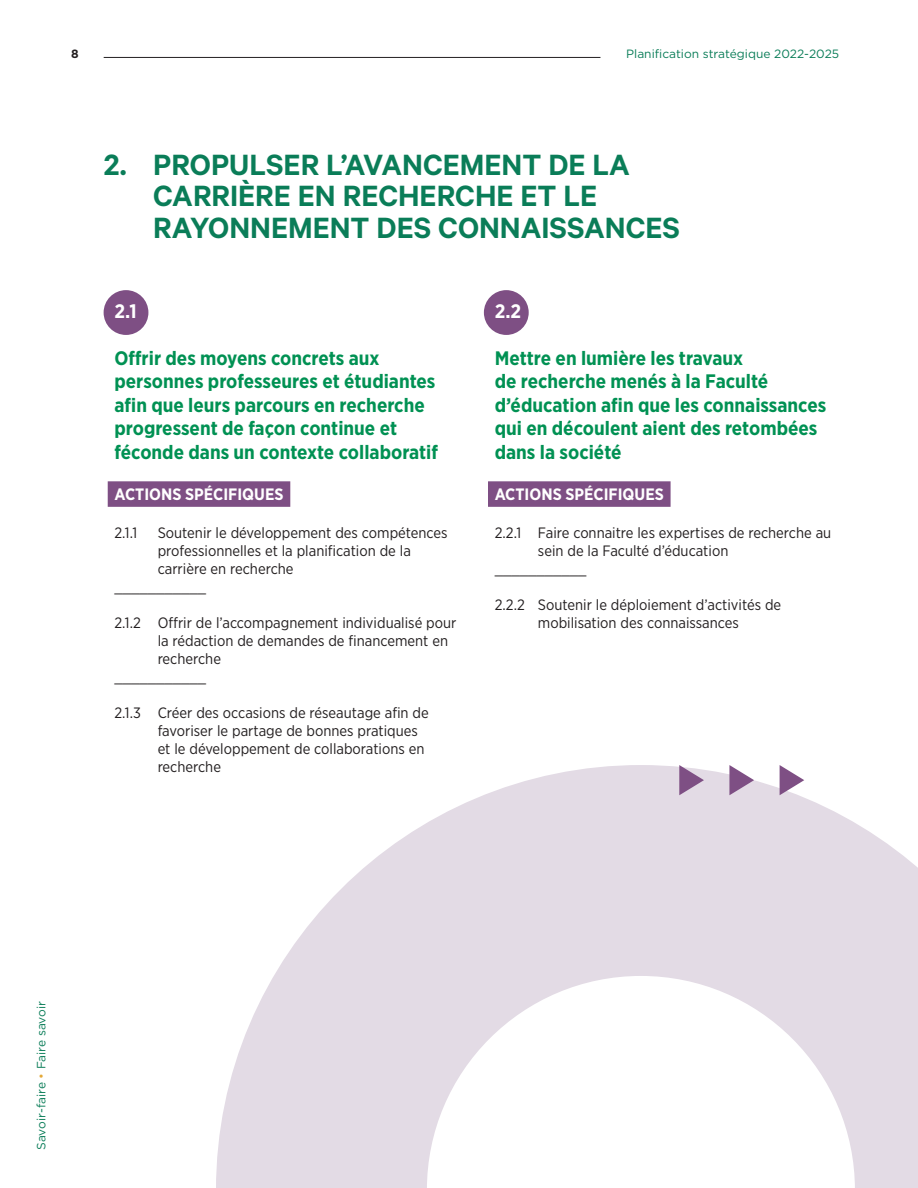
<style>
.page{position:relative;width:918px;height:1188px;background:#fff}
.page>*{position:absolute;margin:0;border:0;box-sizing:border-box;transform-origin:0 0}
.t1{font:600 33px "Calibre";color:#0a7d58}
.t2{font:700 19.5px/23.4px "Gotham Narrow";color:#009153}
.t3{font:700 19.5px "Gotham Narrow";color:#fff}
.Style_de_paragraphe{font:700 16.5px "Gotham Narrow";color:#fff}
.t4{font:15px/18px "Gotham Narrow";color:#231f20}
.t5{font:12px "Gotham";color:#0a7d58}
.t6{font:700 12px "Gotham";color:#231f20}
.s1{color:#e4a939}
</style>
<div class="page">
<hr style="left:104px;top:57px;width:496px;height:1px;background:#231f20">
<div style="left:104px;top:290px;width:44px;height:45px;background:#7e4f84;border-radius:50%"></div>
<div style="left:108px;top:481px;width:182px;height:26px;background:#7e4f84"></div>
<div style="left:484px;top:290px;width:45px;height:45px;background:#7e4f84;border-radius:50%"></div>
<div style="left:488px;top:481px;width:183px;height:26px;background:#7e4f84"></div>
<svg style="left:216px;top:765px;width:702px;height:423px;fill:#e3dbe5"></svg>
<svg style="left:679px;top:765px;width:25px;height:30px"></svg>
<svg style="left:729px;top:765px;width:25px;height:30px"></svg>
<svg style="left:780px;top:765px;width:24px;height:30px"></svg>
<p class="t6" style="left:71px;top:46px;width:9px">8</p>
<p class="t5" style="left:626px;top:48px;width:215px">Planification stratégique 2022-2025</p>
<p class="t1" style="left:104px;top:145px;width:528px">2. PROPULSER L’AVANCEMENT DE LA</p>
<p class="t1" style="left:153px;top:176px;width:446px">CARRIÈRE EN RECHERCHE ET LE</p>
<p class="t1" style="left:153px;top:208px;width:528px">RAYONNEMENT DES CONNAISSANCES</p>
<p class="t3" style="left:114px;top:299px;width:24px">2.1</p>
<p class="t2" style="left:114px;top:346px;width:325px">Offrir des moyens concrets aux personnes professeures et étudiantes afin que leurs parcours en recherche progressent de façon continue et féconde dans un contexte collaboratif</p>
<p class="Style_de_paragraphe" style="left:114px;top:484px;width:171px">ACTIONS SPÉCIFIQUES</p>
<p class="t4" style="left:114px;top:523px;width:24px">2.1.1</p>
<p class="t4" style="left:158px;top:523px;width:292px">Soutenir le développement des compétences professionnelles et la planification de la carrière en recherche</p>
<p class="t4" style="left:114px;top:577px;width:93px">___________</p>
<p class="t4" style="left:158px;top:613px;width:300px;text-indent:-43px">2.1.2 Offrir de l’accompagnement individualisé pour la rédaction de demandes de fi nancement en recherche</p>
<p class="t4" style="left:114px;top:667px;width:93px">___________</p>
<p class="t4" style="left:158px;top:703px;width:273px;text-indent:-43px">2.1.3 Créer des occasions de réseautage afi n de favoriser le partage de bonnes pratiques et le développement de collaborations en recherche</p>
<p class="t3" style="left:495px;top:299px;width:28px">2.2</p>
<p class="t2" style="left:495px;top:346px;width:333px">Mettre en lumière les travaux<br>de recherche menés à la Faculté d’éducation afin que les connaissances qui en découlent aient des retombées dans la société</p>
<p class="Style_de_paragraphe" style="left:495px;top:484px;width:171px">ACTIONS SPÉCIFIQUES</p>
<p class="t4" style="left:538px;top:523px;width:295px;text-indent:-43px">2.2.1 Faire connaitre les expertises de recherche au sein de la Faculté d’éducation</p>
<p class="t4" style="left:495px;top:559px;width:93px">___________</p>
<p class="t4" style="left:495px;top:595px;width:288px;text-align:center">2.2.2 Soutenir le déploiement d’activités de mobilisation des connaissances</p>
<p class="t5" style="left:35px;top:1150px;width:150px;rotate:-90deg">Savoir-faire <span class="s1">•</span> Faire savoir</p>
</div>
